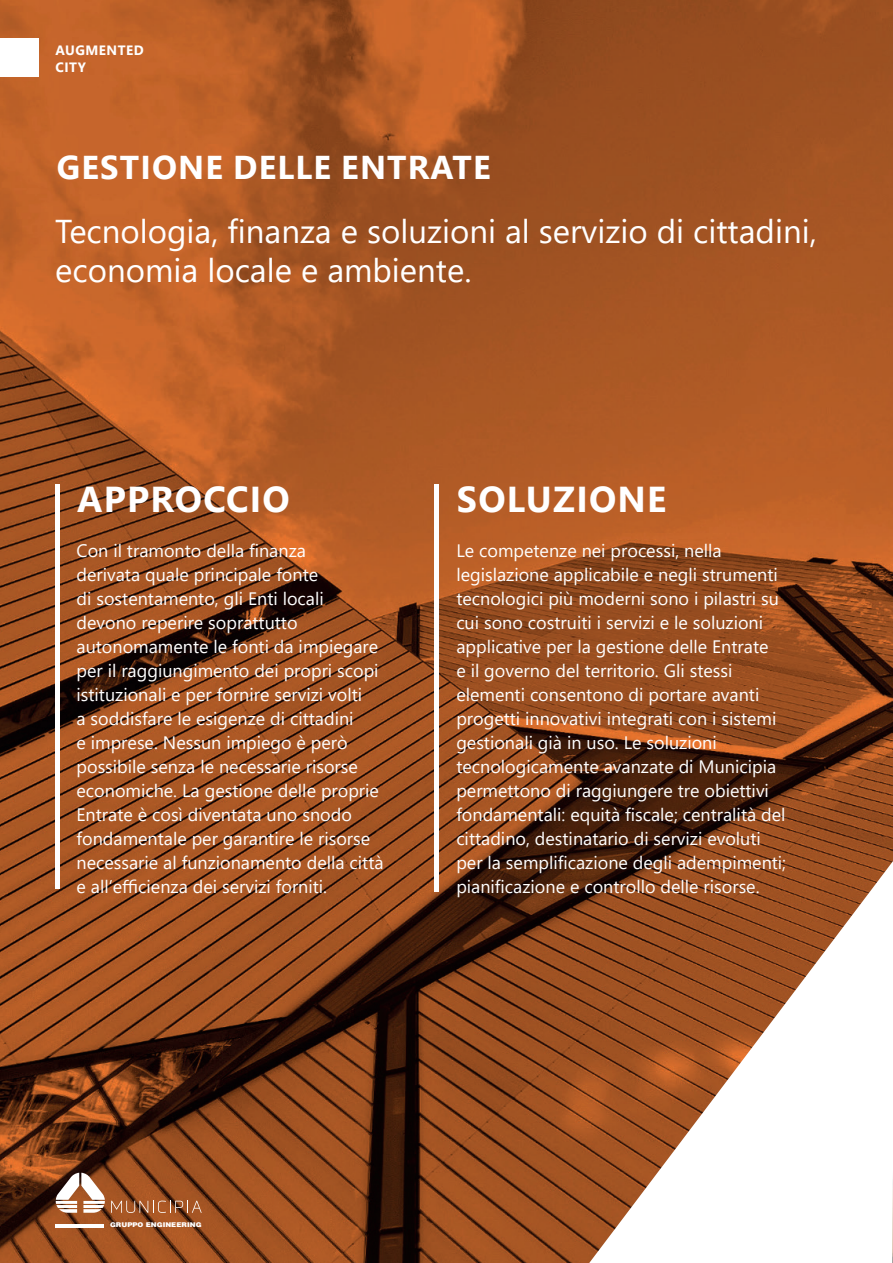
<style>
.page{position:relative;width:893px;height:1263px;background:#fff}
.page>*{position:absolute;margin:0;border:0;box-sizing:border-box;transform-origin:0 0}
.t1{font:700 36px "Segoe UI";letter-spacing:.035em;color:#fff}
.t2{font:33px/39px "Segoe UI";color:#fff}
.t3{font:700 33px "Segoe UI";letter-spacing:.035em;color:#fff}
.t4{font:18px/24px "Segoe UI";color:#fff}
.t5{font:700 13.5px/16.2px "Segoe UI";letter-spacing:.035em;color:#fff}
.t6{font:900 6.45px "Helvetica LT Std";color:#fff;scale:1.08 1}
</style>
<div class="page">
<img style="left:0;top:0;width:893px;height:1263px">
<div style="left:0;top:38px;width:39px;height:39px;background:#fff"></div>
<svg style="left:589px;top:861px;width:304px;height:402px"></svg>
<hr style="left:56px;top:1224px;width:48px;height:3px;background:#fff">
<svg style="left:111px;top:1200px;width:91px;height:13px"></svg>
<svg style="left:56px;top:1173px;width:49px;height:40px"></svg>
<div style="left:55px;top:484px;width:5px;height:404px;background:#fff"></div>
<div style="left:434px;top:484px;width:5px;height:408px;background:#fff"></div>
<p class="t5" style="left:56px;top:42px;width:90px">AUGMENTED<br>CITY</p>
<h2 class="t3" style="left:57px;top:136px;width:435px">GESTIONE DELLE ENTRATE</h2>
<h2 class="t2" style="left:55px;top:209px;width:763px">Tecnologia, finanza e soluzioni al servizio di cittadini, economia locale e ambiente.</h2>
<h1 class="t1" style="left:77px;top:465px;width:214px">APPROCCIO</h1>
<h1 class="t1" style="left:457px;top:465px;width:211px">SOLUZIONE</h1>
<p class="t4" style="left:77px;top:537px;width:309px">Con il tramonto della finanza<br>derivata quale principale fonte<br>di sostentamento, gli Enti locali devono reperire soprattutto autonomamente le fonti da impiegare per il raggiungimento dei propri scopi istituzionali e per fornire servizi volti<br>a soddisfare le esigenze di cittadini<br>e imprese. Nessun impiego è però possibile senza le necessarie risorse economiche. La gestione delle proprie Entrate è così diventata uno snodo fondamentale per garantire le risorse necessarie al funzionamento della città e all’efficienza dei servizi forniti.</p>
<p class="t4" style="left:456px;top:537px;width:331px">Le competenze nei processi, nella legislazione applicabile e negli strumenti tecnologici più moderni sono i pilastri su cui sono costruiti i servizi e le soluzioni applicative per la gestione delle Entrate<br>e il governo del territorio. Gli stessi elementi consentono di portare avanti progetti innovativi integrati con i sistemi gestionali già in uso. Le soluzioni tecnologicamente avanzate di Municipia permettono di raggiungere tre obiettivi fondamentali: equità fiscale; centralità del cittadino, destinatario di servizi evoluti per la semplificazione degli adempimenti; pianificazione e controllo delle risorse.</p>
<p class="t6" style="left:110px;top:1220px;width:86px">GRUPPO ENGINEERING</p>
</div>
